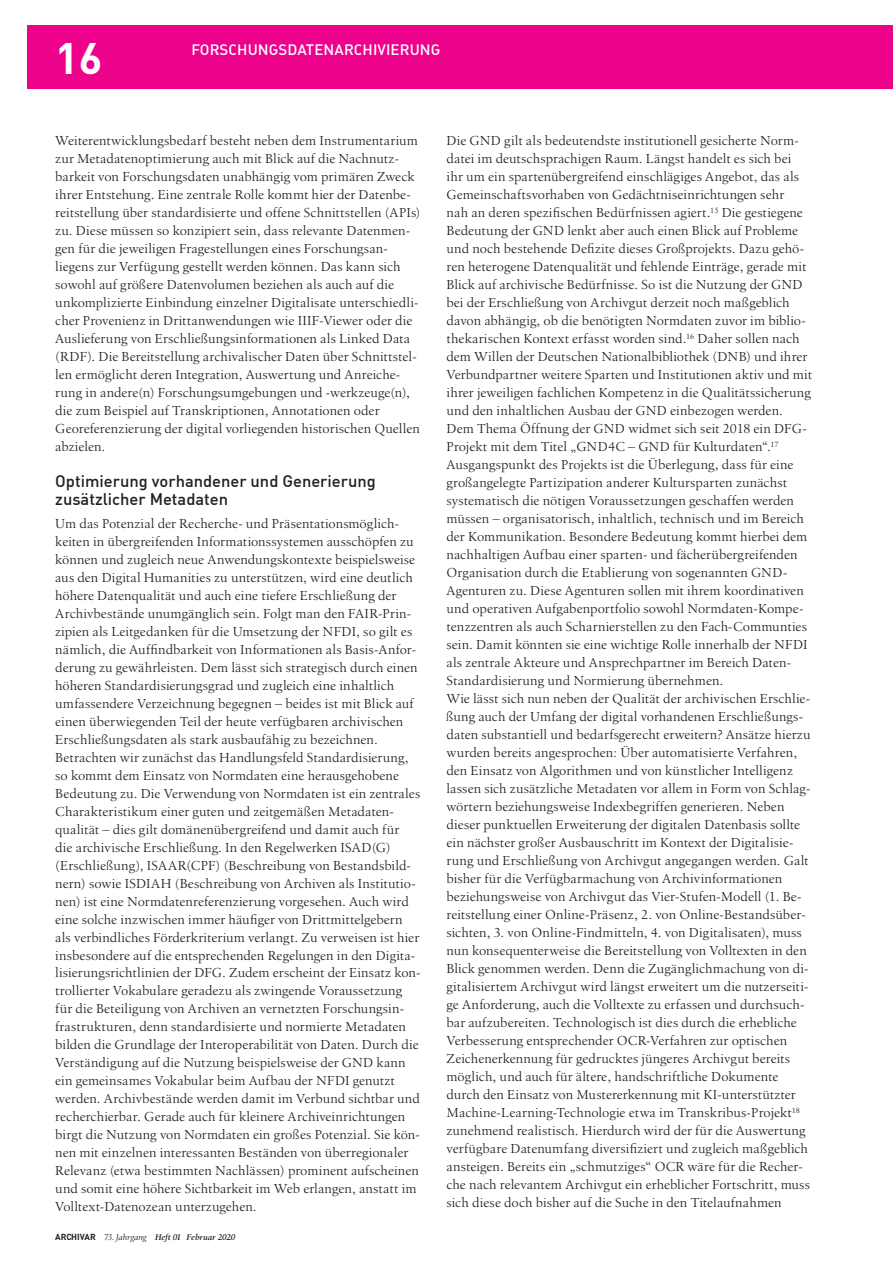
<style>
.page{position:relative;width:893px;height:1263px;background:#fff}
.page>*{position:absolute;margin:0;border:0;box-sizing:border-box;transform-origin:0 0}
.t1{font:700 43.5px "DIN";color:#fff}
.t2{font:500 16.5px/18px "DIN";color:#231f20}
.t3{font:15px "DIN Medium Alternate";letter-spacing:.005em;color:#fff}
.t4{font:13.5px/18px "Birka";letter-spacing:.005em;color:#231f20}
.t5{font:italic 600 8.7px "Birka";letter-spacing:-.02em;color:#231f20}
.s1{font-family:"DIN";font-weight:700;font-style:normal}
.s2{font-weight:400}
</style>
<div class="page">
<div style="left:28px;top:25px;width:865px;height:64px;background:#ed028c"></div>
<h1 class="t1" style="left:55px;top:29px;width:49px">16</h1>
<p class="t3" style="left:191px;top:39px;width:48px">FORSCHU</p>
<p class="t3" style="left:258px;top:39px;width:86px">NGSDATENARCHI</p>
<p class="t3" style="left:378px;top:39px;width:18px">VIERU</p>
<p class="t3" style="left:420px;top:39px;width:22px">NG</p>
<p class="t3" style="left:191px;top:39px;width:150px">LITERATURBERICHTE</p>
<p class="t4" style="left:55px;top:132px;width:367px">Weiterentwicklungsbedarf besteht neben dem Instrumentarium zur Metadatenoptimierung auch mit Blick auf die Nachnutz&shy;barkeit von Forschungsdaten unabhängig vom primären Zweck ihrer Entstehung. Eine zentrale Rolle kommt hier der Datenbe&shy;reitstellung über standardisierte und offene Schnittstellen (APIs) zu. Diese müssen so konzipiert sein, dass relevante Datenmen&shy;gen für die jeweiligen Fragestellungen eines Forschungsan&shy;liegens zur Verfügung gestellt werden können. Das kann sich sowohl auf größere Datenvolumen beziehen als auch auf die unkomplizierte Einbindung einzelner Digitalisate unterschiedli&shy;cher Provenienz in Drittanwendungen wie IIIF-Viewer oder die Auslieferung von Erschließungsinformationen als Linked Data (RDF). Die Bereitstellung archivalischer Daten über Schnittstel&shy;len ermöglicht deren Integration, Auswertung und Anreiche&shy;rung in andere(n) Forschungsumgebungen und -werkzeuge(n), die zum Beispiel auf Transkriptionen, Annotationen oder Georeferenzierung der digital vorliegenden historischen Quellen abzielen.</p>
<p class="t2" style="left:55px;top:472px;width:322px">Optimierung vorhandener und Generierung zusätzlicher Metadaten</p>
<p class="t4" style="left:55px;top:514px;width:367px">Um das Potenzial der Recherche- und Präsentationsmöglich&shy;keiten in übergreifenden Informationssystemen ausschöpfen zu können und zugleich neue Anwendungskontexte beispielsweise aus den Digital Humanities zu unterstützen, wird eine deutlich höhere Datenqualität und auch eine tiefere Erschließung der Archivbestände unumgänglich sein. Folgt man den FAIR-Prin&shy;zipien als Leitgedanken für die Umsetzung der NFDI, so gilt es nämlich, die Auffindbarkeit von Informationen als Basis-Anfor&shy;derung zu gewährleisten. Dem lässt sich strategisch durch einen höheren Standardisierungsgrad und zugleich eine inhaltlich umfassendere Verzeichnung begegnen – beides ist mit Blick auf einen überwiegenden Teil der heute verfügbaren archivischen Erschließungsdaten als stark ausbaufähig zu bezeichnen.<br>Betrachten wir zunächst das Handlungsfeld Standardisierung, so kommt dem Einsatz von Normdaten eine herausgehobene Bedeutung zu. Die Verwendung von Normdaten ist ein zentrales Charakteristikum einer guten und zeitgemäßen Metadaten&shy;qualität – dies gilt domänenübergreifend und damit auch für<br>die archivische Erschließung. In den Regelwerken ISAD(G) (Erschließung), ISAAR(CPF) (Beschreibung von Bestandsbild&shy;nern) sowie ISDIAH (Beschreibung von Archiven als Institutio&shy;nen) ist eine Normdatenreferenzierung vorgesehen. Auch wird eine solche inzwischen immer häufiger von Drittmittelgebern als verbindliches Förderkriterium verlangt. Zu verweisen ist hier insbesondere auf die entsprechenden Regelungen in den Digita&shy;lisierungsrichtlinien der DFG. Zudem erscheint der Einsatz kon&shy;trollierter Vokabulare geradezu als zwingende Voraussetzung für die Beteiligung von Archiven an vernetzten Forschungsin&shy;frastrukturen, denn standardisierte und normierte Metadaten bilden die Grundlage der Interoperabilität von Daten. Durch die Verständigung auf die Nutzung beispielsweise der GND kann ein gemeinsames Vokabular beim Aufbau der NFDI genutzt werden. Archivbestände werden damit im Verbund sichtbar und recherchierbar. Gerade auch für kleinere Archiveinrichtungen birgt die Nutzung von Normdaten ein großes Potenzial. Sie kön&shy;nen mit einzelnen interessanten Beständen von überregionaler Relevanz (etwa bestimmten Nachlässen) prominent aufscheinen und somit eine höhere Sichtbarkeit im Web erlangen, anstatt im Volltext-Datenozean unterzugehen.</p>
<p class="t5" style="left:55px;top:1232px;width:182px"><span class="s1">ARCHIVAR</span> <span class="s2">73. Jahrgang</span> Heft 01 Februar 2020</p>
<p class="t4" style="left:446px;top:132px;width:367px">Die GND gilt als bedeutendste institutionell gesicherte Norm&shy;datei im deutschsprachigen Raum. Längst handelt es sich bei<br>ihr um ein spartenübergreifend einschlägiges Angebot, das als Gemeinschaftsvorhaben von Gedächtniseinrichtungen sehr<br>nah an deren spezifischen Bedürfnissen agiert.<sup>15</sup> Die gestiegene Bedeutung der GND lenkt aber auch einen Blick auf Probleme und noch bestehende Defizite dieses Großprojekts. Dazu gehö&shy;ren heterogene Datenqualität und fehlende Einträge, gerade mit Blick auf archivische Bedürfnisse. So ist die Nutzung der GND bei der Erschließung von Archivgut derzeit noch maßgeblich davon abhängig, ob die benötigten Normdaten zuvor im biblio&shy;thekarischen Kontext erfasst worden sind.<sup>16</sup> Daher sollen nach dem Willen der Deutschen Nationalbibliothek (DNB) und ihrer Verbundpartner weitere Sparten und Institutionen aktiv und mit ihrer jeweiligen fachlichen Kompetenz in die Qualitätssicherung und den inhaltlichen Ausbau der GND einbezogen werden.<br>Dem Thema Öffnung der GND widmet sich seit 2018 ein DFG-Projekt mit dem Titel „GND4C – GND für Kulturdaten“.<sup>17<br></sup>Ausgangspunkt des Projekts ist die Überlegung, dass für eine großangelegte Partizipation anderer Kultursparten zunächst systematisch die nötigen Voraussetzungen geschaffen werden müssen – organisatorisch, inhaltlich, technisch und im Bereich der Kommunikation. Besondere Bedeutung kommt hierbei dem nachhaltigen Aufbau einer sparten- und fächerübergreifenden Organisation durch die Etablierung von sogenannten GND-Agenturen zu. Diese Agenturen sollen mit ihrem koordinativen und operativen Aufgabenportfolio sowohl Normdaten-Kompe&shy;tenzzentren als auch Scharnierstellen zu den Fach-Communties sein. Damit könnten sie eine wichtige Rolle innerhalb der NFDI als zentrale Akteure und Ansprechpartner im Bereich Daten-Standardisierung und Normierung übernehmen.<br>Wie lässt sich nun neben der Qualität der archivischen Erschlie&shy;ßung auch der Umfang der digital vorhandenen Erschließungs&shy;daten substantiell und bedarfsgerecht erweitern? Ansätze hierzu wurden bereits angesprochen: Über automatisierte Verfahren, den Einsatz von Algorithmen und von künstlicher Intelligenz lassen sich zusätzliche Metadaten vor allem in Form von Schlag&shy;wörtern beziehungsweise Indexbegriffen generieren. Neben dieser punktuellen Erweiterung der digitalen Datenbasis sollte ein nächster großer Ausbauschritt im Kontext der Digitalisie&shy;rung und Erschließung von Archivgut angegangen werden. Galt bisher für die Verfügbarmachung von Archivinformationen beziehungsweise von Archivgut das Vier-Stufen-Modell (1. Be&shy;reitstellung einer Online-Präsenz, 2. von Online-Bestandsüber&shy;sichten, 3. von Online-Findmitteln, 4. von Digitalisaten), muss nun konsequenterweise die Bereitstellung von Volltexten in den Blick genommen werden. Denn die Zugänglichmachung von di&shy;gitalisiertem Archivgut wird längst erweitert um die nutzerseiti&shy;ge Anforderung, auch die Volltexte zu erfassen und durchsuch&shy;bar aufzubereiten. Technologisch ist dies durch die erhebliche Verbesserung entsprechender OCR-Verfahren zur optischen Zeichenerkennung für gedrucktes jüngeres Archivgut bereits möglich, und auch für ältere, handschriftliche Dokumente durch den Einsatz von Mustererkennung mit KI-unterstützter Machine-Learning-Technologie etwa im Transkribus-Projekt<sup>18 </sup>zunehmend realistisch. Hierdurch wird der für die Auswertung verfügbare Datenumfang diversifiziert und zugleich maßgeblich ansteigen. Bereits ein „schmutziges“ OCR wäre für die Recher&shy;che nach relevantem Archivgut ein erheblicher Fortschritt, muss sich diese doch bisher auf die Suche in den Titelaufnahmen</p>
</div>
